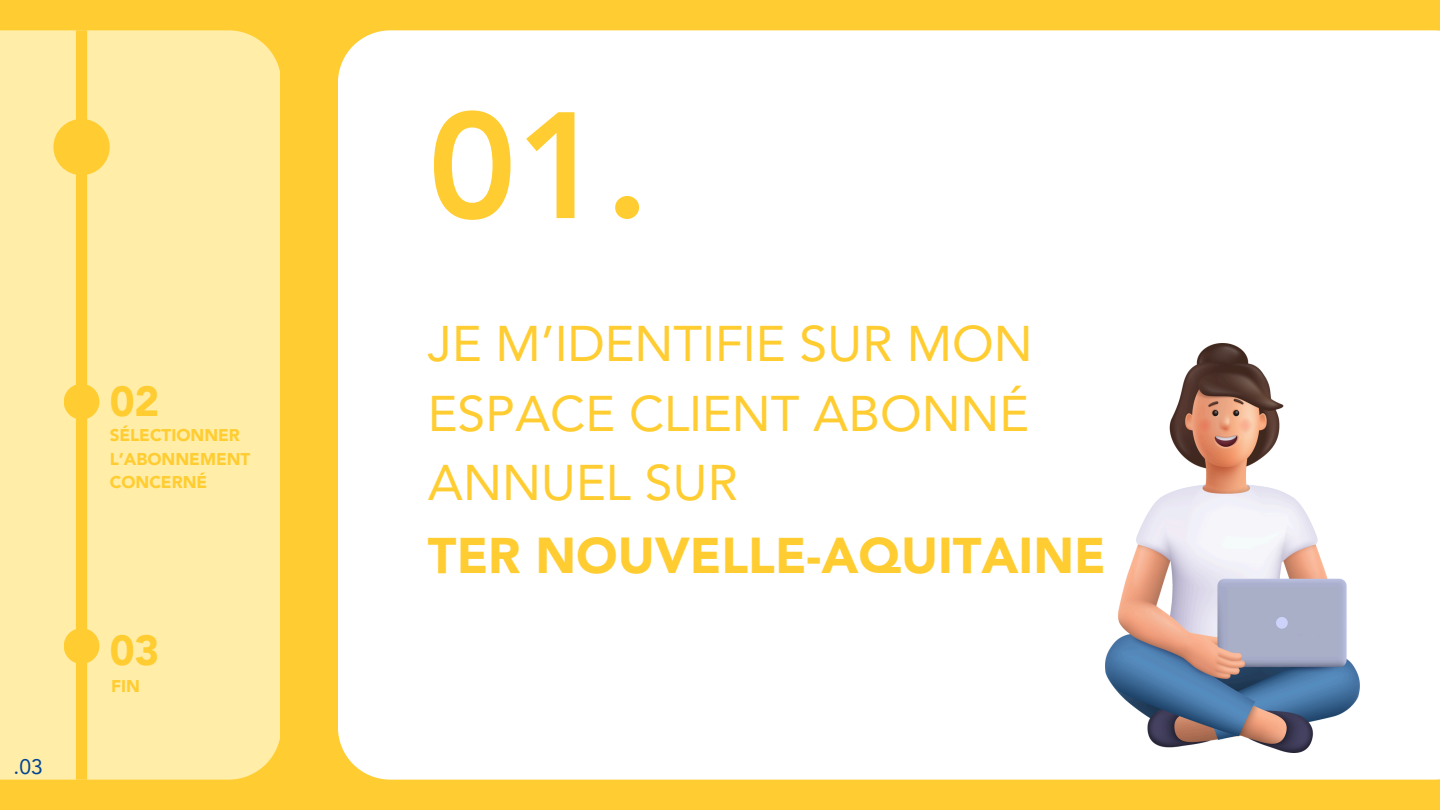
<style>
.page{position:relative;width:1440px;height:810px;background:#ffcd31}
.page>*{position:absolute;margin:0;border:0;box-sizing:border-box;transform-origin:0 0}
.t1{font:800 149.5px "Avenir LT Pro";color:#ffcd31}
.t2{font:50px/69.8px "Avenir LT Pro";color:#ffcd31;text-align:justify}
.t3{font:900 50px "Avenir";color:#ffcd31}
.t4{font:900 42px "Avenir LT Pro";color:#ffcd31}
.t5{font:21px "Avenir LT Pro";color:#004392}
.t6{font:900 17px/23.2px "Avenir LT Pro";color:#ffcd31}
</style>
<div class="page">
<div style="left:338px;top:30px;width:1102px;height:750px;background:#fff"></div>
<div style="left:0;top:30px;width:280px;height:750px;background:#ffeda8"></div>
<img style="left:1105px;top:344px;width:254px;height:409px">
<div style="left:76px;top:30px;width:11px;height:750px;background:#ffcd31"></div>
<div style="left:64px;top:384px;width:35px;height:36px;background:#ffcd31;border-radius:50%"></div>
<div style="left:64px;top:628px;width:35px;height:36px;background:#ffcd31;border-radius:50%"></div>
<div style="left:53px;top:119px;width:57px;height:56px;background:#ffcd31;border-radius:50%"></div>
<p class="t5" style="left:14px;top:759px;width:31px">.03</p>
<h3 class="t4" style="left:110px;top:385px;width:51px">02</h3>
<h2 class="t6" style="left:110px;top:425px;width:142px">SÉLECTIONNER<br>L’ABONNEMENT<br>CONCERNÉ</h2>
<h1 class="t4" style="left:110px;top:634px;width:51px">03</h1>
<p class="t6" style="left:111px;top:676px;width:30px">FIN</p>
<p class="t1" style="left:428px;top:105px;width:223px">01.</p>
<p class="t2" style="left:428px;top:313px;width:606px">JE M’IDENTIFIE SUR MON ESPACE CLIENT ABONNÉ ANNUEL SUR</p>
<p class="t3" style="left:428px;top:519px;width:679px">TER NOUVELLE-AQUITAINE</p>
</div>
